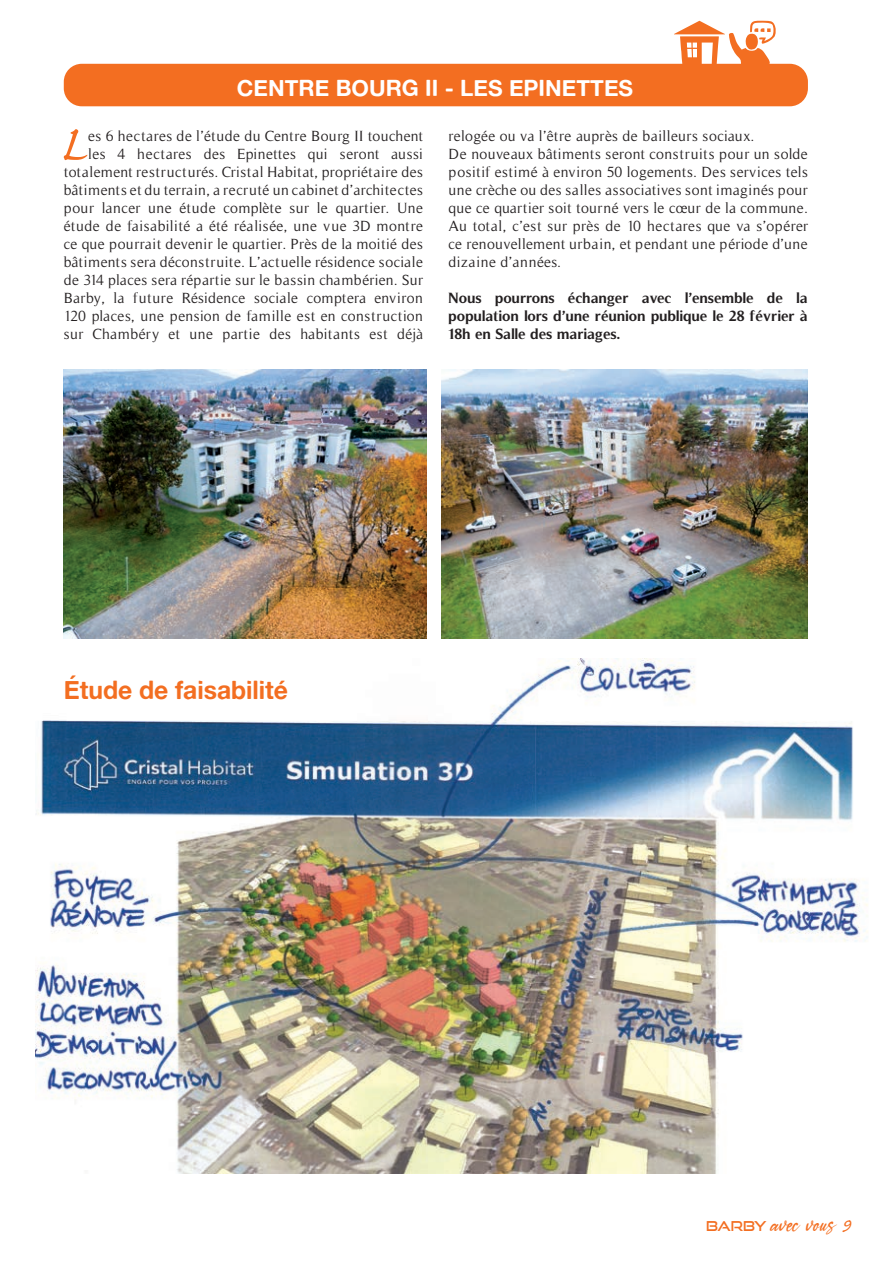
<style>
.page{position:relative;width:893px;height:1263px;background:#fff}
.page>*{position:absolute;margin:0;border:0;box-sizing:border-box;transform-origin:0 0}
.txt_courant_light{font:63.9px "Caflisch Script";color:#f36e21}
.ss_titre___gros_esp{font:25.5px "Alte Haas Grotesk Bold";color:#f36e21}
.ss_titre{font:22.5px "Alte Haas Grotesk Bold";color:#fff}
.txt_sommaire{font:21px "Ameyallinda Signatur";color:#f36e21}
.txt_courant_light-2{font:15px/18px "Timeless";letter-spacing:.03em;color:#231f20;text-align:justify}
.txt_courant_light-3{font:700 15px/18px "Timeless";color:#231f20;text-align:justify}
.s1{font-family:"Good Times Rg";font-size:13.5px}
.s2{font-family:"Caflisch Script";font-size:24px}
</style>
<div class="page">
<div style="left:64px;top:64px;width:744px;height:42px;background:#f36e21;border-radius:18px"></div>
<svg style="left:674px;top:21px;width:102px;height:43px"></svg>
<img style="left:64px;top:370px;width:362px;height:269px">
<img style="left:441px;top:370px;width:367px;height:269px">
<img style="left:35px;top:659px;width:833px;height:515px">
<p class="ss_titre" style="left:237px;top:74px;width:398px">CENTRE BOURG II - LES EPINETTES</p>
<p class="txt_courant_light" style="left:60px;top:111px;width:27px">L</p>
<p class="txt_courant_light-2" style="left:64px;top:127px;width:361px;text-align:right">es 6 hectares de l’étude du Centre Bourg II touchent<br>les 4 hectares des Epinettes qui seront aussi totalement restructurés. Cristal Habitat, propriétaire des bâtiments et du terrain, a recruté un cabinet d’architectes pour lancer une étude complète sur le quartier. Une étude de faisabilité a été réalisée, une vue 3D montre ce que pourrait devenir le quartier. Près de la moitié des bâtiments sera déconstruite. L’actuelle résidence sociale de 314 places sera répartie sur le bassin chambérien. Sur Barby, la future Résidence sociale comptera environ 120 places, une pension de famille est en construction sur Chambéry et une partie des habitants est déjà</p>
<p class="txt_courant_light-2" style="left:449px;top:127px;width:307px">relogée ou va l’être auprès de bailleurs sociaux.</p>
<p class="txt_courant_light-2" style="left:449px;top:145px;width:361px">De nouveaux bâtiments seront construits pour un solde positif estimé à environ 50 logements. Des services tels une crèche ou des salles associatives sont imaginés pour que ce quartier soit tourné vers le cœur de la commune.</p>
<p class="txt_courant_light-2" style="left:449px;top:217px;width:361px">Au total, c’est sur près de 10 hectares que va s’opérer ce renouvellement urbain, et pendant une période d’une dizaine d’années.</p>
<p class="txt_courant_light-3" style="left:449px;top:289px;width:361px">Nous pourrons échanger avec l’ensemble de la population lors d’une réunion publique le 28 février à 18h en Salle des mariages.</p>
<p class="ss_titre___gros_esp" style="left:64px;top:674px;width:226px">Étude de faisabilité</p>
<p class="txt_sommaire" style="left:706px;top:1211px;width:146px"><span class="s1">BARBY</span> avec vous <span class="s2">9</span></p>
</div>
